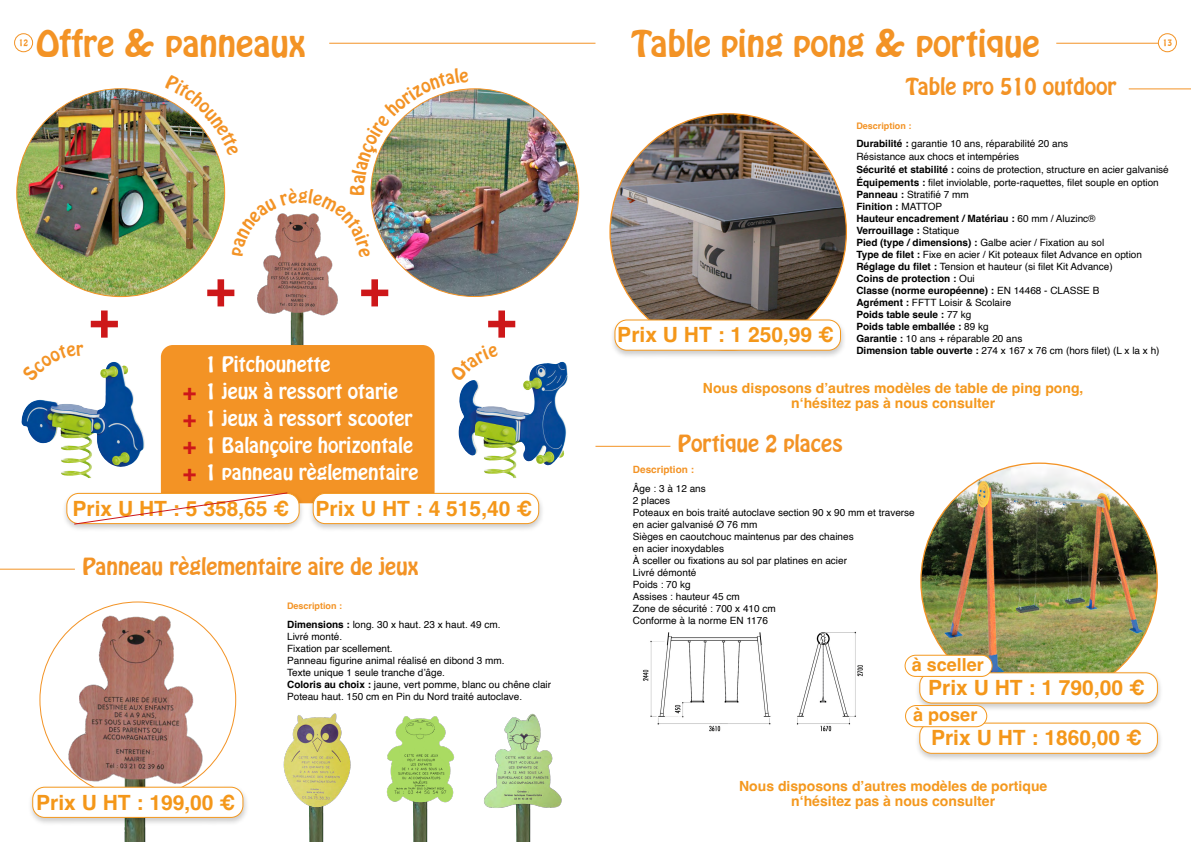
<style>
.page{position:relative;width:1191px;height:842px;background:#fff}
.page>*{position:absolute;margin:0;border:0;box-sizing:border-box;transform-origin:0 0}
.t1{font:700 51.3px "Helvetica";color:#cd1719}
.t2{font:33px "Hobo";color:#f39325}
.t3{font:700 23px/27px "Helvetica";color:#cd1719;text-align:justify}
.t4{font:700 21px "Helvetica";color:#f4971a}
.t5{font:21px "Hobo";color:#f39325}
.t6{font:19px/27px "Hobo";color:#fff}
.t7{font:700 18px "Helvetica";color:#f4971a}
.t8{font:700 14px/15px "Helvetica";color:#f4981e;text-align:center}
.t9{font:10px/12px "Helvetica";color:#000}
.t10{font:700 10px "Helvetica";color:#f39325}
.t11{font:700 9px "Helvetica";color:#f39325}
.t12{font:8px "Hobo";color:#f39325}
.s1{font-weight:700}
</style>
<div class="page">
<div style="left:14px;top:33px;width:19px;height:19px;border:1px solid #f39325;border-radius:50%"></div>
<div style="left:1158px;top:33px;width:18px;height:19px;border:1px solid #f39325;border-radius:50%"></div>
<hr style="left:1056px;top:43px;width:102px;height:1px;background:#f39325">
<hr style="left:329px;top:43px;width:266px;height:1px;background:#f39325">
<hr style="left:1128px;top:88px;width:63px;height:1px;background:#f39325">
<hr style="left:595px;top:446px;width:75px;height:1px;background:#f39325">
<hr style="left:0;top:569px;width:75px;height:1px;background:#f39325">
<img style="left:610px;top:114px;width:236px;height:236px;border-radius:118px">
<img style="left:921px;top:463px;width:236px;height:236px;border-radius:118px">
<img style="left:55px;top:613px;width:161px;height:229px">
<img style="left:257px;top:257px;width:81px;height:88px">
<img style="left:309px;top:809px;width:15px;height:33px">
<img style="left:413px;top:809px;width:15px;height:33px">
<img style="left:516px;top:809px;width:15px;height:33px">
<div style="left:609px;top:317px;width:237px;height:42px;background:#000;opacity:.21"></div>
<div style="left:615px;top:320px;width:225px;height:30px;background:#fff;border-radius:12px"></div>
<div style="left:614px;top:319px;width:227px;height:32px;border:1px solid #f4981e;border-radius:12px"></div>
<div style="left:27px;top:784px;width:222px;height:42px;background:#000;opacity:.21"></div>
<div style="left:33px;top:787px;width:210px;height:30px;background:#fff;border-radius:12px"></div>
<div style="left:32px;top:787px;width:211px;height:31px;border:1px solid #f4981e;border-radius:12px"></div>
<img style="left:642px;top:631px;width:221px;height:101px">
<img style="left:283px;top:713px;width:68px;height:96px">
<img style="left:386px;top:716px;width:69px;height:93px">
<img style="left:484px;top:713px;width:78px;height:96px">
<div style="left:914px;top:720px;width:249px;height:42px;background:#000;opacity:.21"></div>
<div style="left:919px;top:723px;width:238px;height:30px;background:#fff;border-radius:12px"></div>
<div style="left:919px;top:723px;width:238px;height:31px;border:1px solid #f4981e;border-radius:12px"></div>
<div style="left:914px;top:670px;width:249px;height:42px;background:#000;opacity:.21"></div>
<div style="left:919px;top:673px;width:238px;height:30px;background:#fff;border-radius:12px"></div>
<div style="left:919px;top:672px;width:238px;height:31px;border:1px solid #f4981e;border-radius:12px"></div>
<div style="left:905px;top:705px;width:81px;height:22px;background:#fff;border-radius:11px"></div>
<div style="left:905px;top:705px;width:82px;height:22px;border:1px solid #f4981e;border-radius:11px"></div>
<div style="left:905px;top:655px;width:87px;height:21px;background:#fff;border-radius:11px"></div>
<div style="left:904px;top:655px;width:88px;height:22px;border:1px solid #f4981e;border-radius:11px"></div>
<img style="left:17px;top:89px;width:208px;height:208px;border-radius:104px">
<img style="left:21px;top:362px;width:92px;height:88px">
<img style="left:458px;top:363px;width:101px;height:93px">
<img style="left:371px;top:89px;width:207px;height:207px;border-radius:104px">
<div style="left:161px;top:345px;width:273px;height:158px;background:#f39325;border-radius:12px"></div>
<div style="left:61px;top:490px;width:244px;height:42px;background:#000;opacity:.21"></div>
<div style="left:67px;top:493px;width:232px;height:31px;background:#fff;border-radius:12px"></div>
<div style="left:308px;top:490px;width:236px;height:42px;background:#000;opacity:.21"></div>
<div style="left:313px;top:493px;width:226px;height:31px;background:#fff;border-radius:12px"></div>
<div style="left:313px;top:493px;width:226px;height:31px;border:1px solid #f4981e;border-radius:12px"></div>
<svg style="left:73px;top:492px;width:215px;height:33px"></svg>
<img style="left:165px;top:88px;width:303px;height:169px">
<svg style="left:458px;top:363px;width:40px;height:19px"></svg>
<svg style="left:22px;top:362px;width:62px;height:20px"></svg>
<h2 class="t2" style="left:36px;top:20px;width:271px">Offre &amp; panneaux</h2>
<h2 class="t2" style="left:631px;top:20px;width:410px">Table ping pong &amp; portique</h2>
<p class="t12" style="left:19px;top:37px;width:11px">12</p>
<p class="t12" style="left:1162px;top:37px;width:11px">13</p>
<h1 class="t1" style="left:205px;top:257px;width:31px">+</h1>
<h1 class="t1" style="left:359px;top:257px;width:31px">+</h1>
<h1 class="t1" style="left:89px;top:288px;width:31px">+</h1>
<h1 class="t1" style="left:486px;top:288px;width:31px">+</h1>
<h3 class="t3" style="left:183px;top:381px;width:15px">+ + + +</h3>
<h3 class="t6" style="left:205px;top:350px;width:215px">1 Pitchounette<br>1 jeux à ressort otarie<br>1 jeux à ressort scooter<br>1 Balançoire horizontale<br>1 panneau règlementaire</h3>
<h3 class="t4" style="left:73px;top:495px;width:218px">Prix U HT : 5 358,65 €</h3>
<h3 class="t4" style="left:315px;top:495px;width:218px">Prix U HT : 4 515,40 €</h3>
<h3 class="t5" style="left:82px;top:552px;width:338px">Panneau règlementaire aire de jeux</h3>
<h3 class="t4" style="left:36px;top:789px;width:200px">Prix U HT : 199,00 €</h3>
<p class="t11" style="left:287px;top:600px;width:57px">Description :</p>
<p class="t9" style="left:287px;top:619px;width:265px"><span class="s1">Dimensions :</span> long. 30 x haut. 23 x haut. 49 cm.<br>Livré monté.<br>Fixation par scellement.<br>Panneau figurine animal réalisé en dibond 3 mm.<br>Texte unique 1 seule tranche d’âge.<br><span class="s1">Coloris au choix :</span> jaune, vert pomme, blanc ou chêne clair Poteau haut. 150 cm en Pin du Nord traité autoclave.</p>
<h3 class="t4" style="left:617px;top:322px;width:218px">Prix U HT : 1 250,99 €</h3>
<h3 class="t5" style="left:905px;top:72px;width:212px">Table pro 510 outdoor</h3>
<p class="t11" style="left:856px;top:120px;width:57px">Description :</p>
<p class="t9" style="left:856px;top:137px;width:314px;line-height:13px"><span class="s1">Durabilité :</span> garantie 10 ans, réparabilité 20 ans<br>Résistance aux chocs et intempéries<br><span class="s1">Sécurité et stabilité :</span> coins de protection, structure en acier galvanisé <span class="s1">Équipements :</span> filet inviolable, porte-raquettes, filet souple en option</p>
<p class="t9" style="left:856px;top:188px;width:305px"><span class="s1">Panneau :</span> Stratifié 7 mm<br><span class="s1">Finition :</span> MATTOP<br><span class="s1">Hauteur encadrement / Matériau :</span> 60 mm / Aluzinc®<br><span class="s1">Verrouillage :</span> Statique<br><span class="s1">Pied (type / dimensions) :</span> Galbe acier / Fixation au sol<br><span class="s1">Type de filet :</span> Fixe en acier / Kit poteaux filet Advance en option <span class="s1">Réglage du filet :</span> Tension et hauteur (si filet Kit Advance)<br><span class="s1">Coins de protection :</span> Oui<br><span class="s1">Classe (norme européenne) :</span> EN 14468 - CLASSE B<br><span class="s1">Agrément :</span> FFTT Loisir &amp; Scolaire<br><span class="s1">Poids table seule :</span> 77 kg<br><span class="s1">Poids table emballée :</span> 89 kg<br><span class="s1">Garantie :</span> 10 ans + réparable 20 ans<br><span class="s1">Dimension table ouverte :</span> 274 x 167 x 76 cm (hors filet) (L x la x h)</p>
<h3 class="t8" style="left:703px;top:382px;width:382px">Nous disposons d’autres modèles de table de ping pong, n‘hésitez pas à nous consulter</h3>
<h3 class="t5" style="left:678px;top:429px;width:166px">Portique 2 places</h3>
<p class="t10" style="left:633px;top:463px;width:63px">Description :</p>
<p class="t9" style="left:633px;top:483px;width:283px">Âge : 3 à 12 ans<br>2 places<br>Poteaux en bois traité autoclave section 90 x 90 mm et traverse en acier galvanisé Ø 76 mm<br>Sièges en caoutchouc maintenus par des chaines<br>en acier inoxydables<br>À sceller ou fixations au sol par platines en acier<br>Livré démonté<br>Poids : 70 kg<br>Assises : hauteur 45 cm<br>Zone de sécurité : 700 x 410 cm<br>Conforme à la norme EN 1176</p>
<h3 class="t7" style="left:911px;top:653px;width:74px">à sceller</h3>
<h3 class="t4" style="left:928px;top:675px;width:218px">Prix U HT : 1 790,00 €</h3>
<h3 class="t7" style="left:913px;top:704px;width:66px">à poser</h3>
<h3 class="t4" style="left:931px;top:725px;width:212px">Prix U HT : 1860,00 €</h3>
<h3 class="t8" style="left:739px;top:780px;width:310px">Nous disposons d’autres modèles de portique n‘hésitez pas à nous consulter</h3>
</div>
